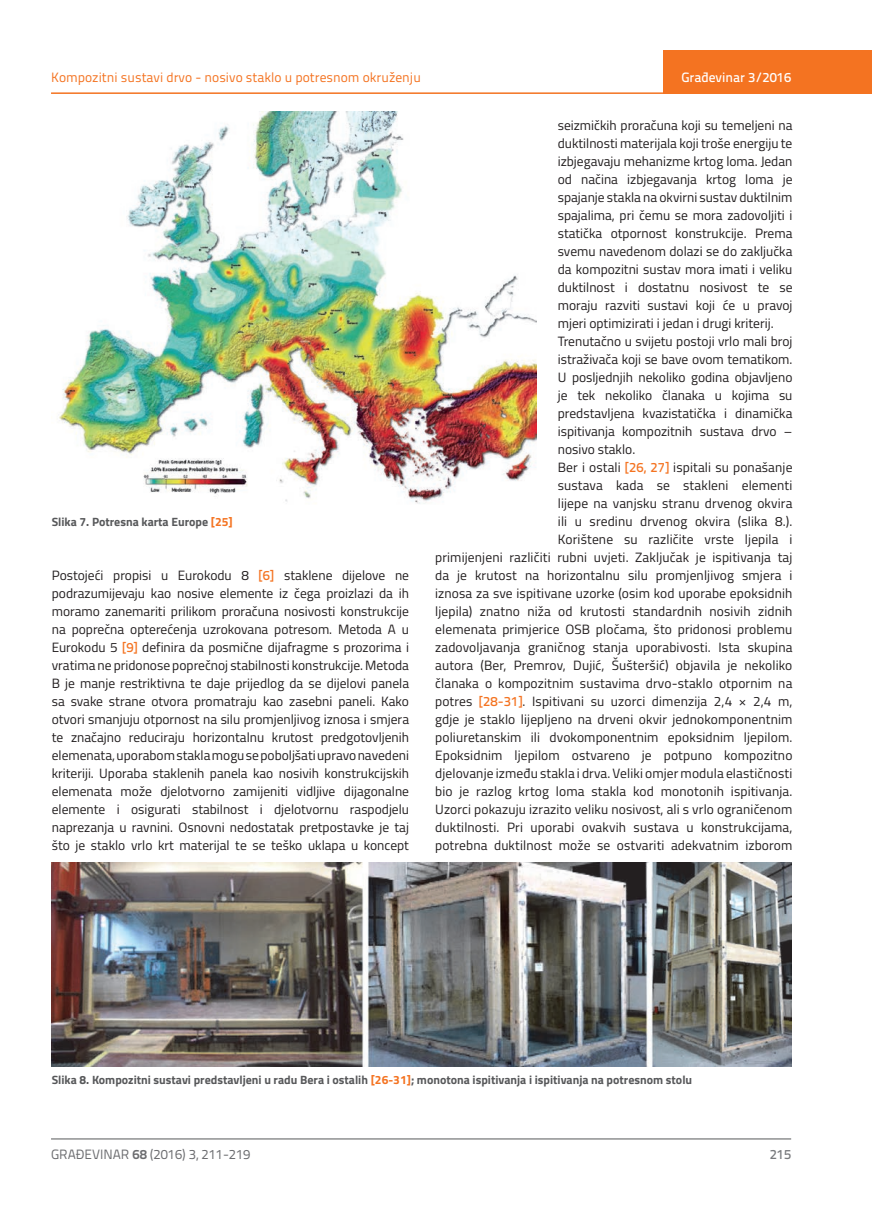
<style>
.page{position:relative;width:872px;height:1212px;background:#fff}
.page>*{position:absolute;margin:0;border:0;box-sizing:border-box;transform-origin:0 0}
.t1{font:13.5px/18px "Titillium";letter-spacing:.01em;color:#231f20;text-align:justify}
.t2{font:13.5px "Titillium Text 22 L";color:#f47321}
.t3{font:13.5px "Titillium Text 22 L";color:#6c6d70}
.t4{font:500 13.5px "Titillium Text 22 L";color:#fff}
.t5{font:500 13.5px "Titillium Text 22 L";color:#787a7d}
.t6{font:700 12px "Titillium";color:#57585a}
.s1{color:#f47321}
.s2{font-family:"Titillium Text 22 L";font-weight:500;color:#f47321}
.s3{font-weight:700}
</style>
<div class="page">
<hr style="left:51px;top:92px;width:821px;height:2px;background:#f47321">
<div style="left:663px;top:50px;width:209px;height:44px;background:#f47321"></div>
<hr style="left:51px;top:1139px;width:740px;height:1px;background:#57585a">
<img style="left:59px;top:112px;width:477px;height:392px">
<img style="left:52px;top:862px;width:740px;height:204px">
<p class="t2" style="left:51px;top:68px;width:371px">Kompozitni sustavi drvo - nosivo staklo u potresnom okruženju</p>
<p class="t6" style="left:52px;top:512px;width:183px">Slika 7. Potresna karta Europe <span class="s1">[25]</span></p>
<p class="t1" style="left:52px;top:565px;width:359px">Postojeći propisi u Eurokodu 8 <span class="s2">[6]</span> staklene dijelove ne podrazumijevaju kao nosive elemente iz čega proizlazi da ih moramo zanemariti prilikom proračuna nosivosti konstrukcije na poprečna opterećenja uzrokovana potresom. Metoda A u Eurokodu 5 <span class="s2">[9]</span> definira da posmične dijafragme s prozorima i vratima ne pridonose poprečnoj stabilnosti konstrukcije. Metoda B je manje restriktivna te daje prijedlog da se dijelovi panela sa svake strane otvora promatraju kao zasebni paneli. Kako otvori smanjuju otpornost na silu promjenljivog iznosa i smjera te značajno reduciraju horizontalnu krutost predgotovljenih elemenata, uporabom stakla mogu se poboljšati upravo navedeni kriteriji. Uporaba staklenih panela kao nosivih konstrukcijskih elemenata može djelotvorno zamijeniti vidljive dijagonalne elemente i osigurati stabilnost i djelotvornu raspodjelu naprezanja u ravnini. Osnovni nedostatak pretpostavke je taj što je staklo vrlo krt materijal te se teško uklapa u koncept</p>
<p class="t4" style="left:681px;top:67px;width:111px">Građevinar 3/2016</p>
<p class="t1" style="left:558px;top:115px;width:236px">seizmičkih proračuna koji su temeljeni na</p>
<p class="t1" style="left:558px;top:133px;width:236px">duktilnosti materijala koji troše energiju te</p>
<p class="t1" style="left:558px;top:151px;width:236px">izbjegavaju mehanizme krtog loma. Jedan</p>
<p class="t1" style="left:558px;top:169px;width:236px">od načina izbjegavanja krtog loma je</p>
<p class="t1" style="left:558px;top:187px;width:236px">spajanje stakla na okvirni sustav duktilnim</p>
<p class="t1" style="left:558px;top:205px;width:236px">spajalima, pri čemu se mora zadovoljiti i</p>
<p class="t1" style="left:558px;top:223px;width:236px">statička otpornost konstrukcije. Prema</p>
<p class="t1" style="left:558px;top:241px;width:236px">svemu navedenom dolazi se do zaključka</p>
<p class="t1" style="left:558px;top:259px;width:236px">da kompozitni sustav mora imati i veliku</p>
<p class="t1" style="left:558px;top:277px;width:236px">duktilnost i dostatnu nosivost te se</p>
<p class="t1" style="left:558px;top:295px;width:236px">moraju razviti sustavi koji će u pravoj</p>
<p class="t1" style="left:558px;top:313px;width:217px">mjeri optimizirati i jedan i drugi kriterij.</p>
<p class="t1" style="left:558px;top:331px;width:236px">Trenutačno u svijetu postoji vrlo mali broj</p>
<p class="t1" style="left:558px;top:349px;width:236px">istraživača koji se bave ovom tematikom.</p>
<p class="t1" style="left:558px;top:367px;width:236px">U posljednjih nekoliko godina objavljeno</p>
<p class="t1" style="left:558px;top:385px;width:236px">je tek nekoliko članaka u kojima su</p>
<p class="t1" style="left:558px;top:403px;width:236px">predstavljena kvazistatička i dinamička</p>
<p class="t1" style="left:558px;top:421px;width:236px">ispitivanja kompozitnih sustava drvo –</p>
<p class="t1" style="left:558px;top:439px;width:79px">nosivo staklo.</p>
<p class="t1" style="left:558px;top:457px;width:236px">Ber i ostali <span class="s2">[26, 27]</span> ispitali su ponašanje</p>
<p class="t1" style="left:558px;top:475px;width:236px">sustava kada se stakleni elementi</p>
<p class="t1" style="left:558px;top:493px;width:236px">lijepe na vanjsku stranu drvenog okvira</p>
<p class="t1" style="left:558px;top:511px;width:236px">ili u sredinu drvenog okvira (slika 8.).</p>
<p class="t1" style="left:558px;top:529px;width:236px">Korištene su različite vrste ljepila i</p>
<p class="t1" style="left:435px;top:547px;width:359px">primijenjeni različiti rubni uvjeti. Zaključak je ispitivanja taj</p>
<p class="t1" style="left:435px;top:565px;width:359px">da je krutost na horizontalnu silu promjenljivog smjera i</p>
<p class="t1" style="left:435px;top:583px;width:359px">iznosa za sve ispitivane uzorke (osim kod uporabe epoksidnih</p>
<p class="t1" style="left:435px;top:601px;width:359px">ljepila) znatno niža od krutosti standardnih nosivih zidnih</p>
<p class="t1" style="left:435px;top:619px;width:359px">elemenata primjerice OSB pločama, što pridonosi problemu</p>
<p class="t1" style="left:435px;top:637px;width:359px">zadovoljavanja graničnog stanja uporabivosti. Ista skupina</p>
<p class="t1" style="left:435px;top:655px;width:359px">autora (Ber, Premrov, Dujić, Šušteršić) objavila je nekoliko</p>
<p class="t1" style="left:435px;top:673px;width:359px">članaka o kompozitnim sustavima drvo-staklo otpornim na</p>
<p class="t1" style="left:435px;top:691px;width:359px">potres <span class="s2">[28-31]</span>. Ispitivani su uzorci dimenzija 2,4 × 2,4 m,</p>
<p class="t1" style="left:435px;top:709px;width:359px">gdje je staklo lijepljeno na drveni okvir jednokomponentnim</p>
<p class="t1" style="left:435px;top:727px;width:359px">poliuretanskim ili dvokomponentnim epoksidnim ljepilom.</p>
<p class="t1" style="left:435px;top:745px;width:359px">Epoksidnim ljepilom ostvareno je potpuno kompozitno</p>
<p class="t1" style="left:435px;top:763px;width:359px">djelovanje između stakla i drva. Veliki omjer modula elastičnosti</p>
<p class="t1" style="left:435px;top:781px;width:359px">bio je razlog krtog loma stakla kod monotonih ispitivanja.</p>
<p class="t1" style="left:435px;top:799px;width:359px">Uzorci pokazuju izrazito veliku nosivost, ali s vrlo ograničenom</p>
<p class="t1" style="left:435px;top:817px;width:359px">duktilnosti. Pri uporabi ovakvih sustava u konstrukcijama,</p>
<p class="t1" style="left:435px;top:836px;width:359px">potrebna duktilnost može se ostvariti adekvatnim izborom</p>
<p class="t6" style="left:52px;top:1071px;width:642px">Slika 8. Kompozitni sustavi predstavljeni u radu Bera i ostalih <span class="s1">[26-31]</span>; monotona ispitivanja i ispitivanja na potresnom stolu</p>
<p class="t3" style="left:51px;top:1144px;width:201px">GRAĐEVINAR <span class="s3">68</span> (2016) 3, 211-219</p>
<p class="t5" style="left:769px;top:1144px;width:23px">215</p>
</div>
